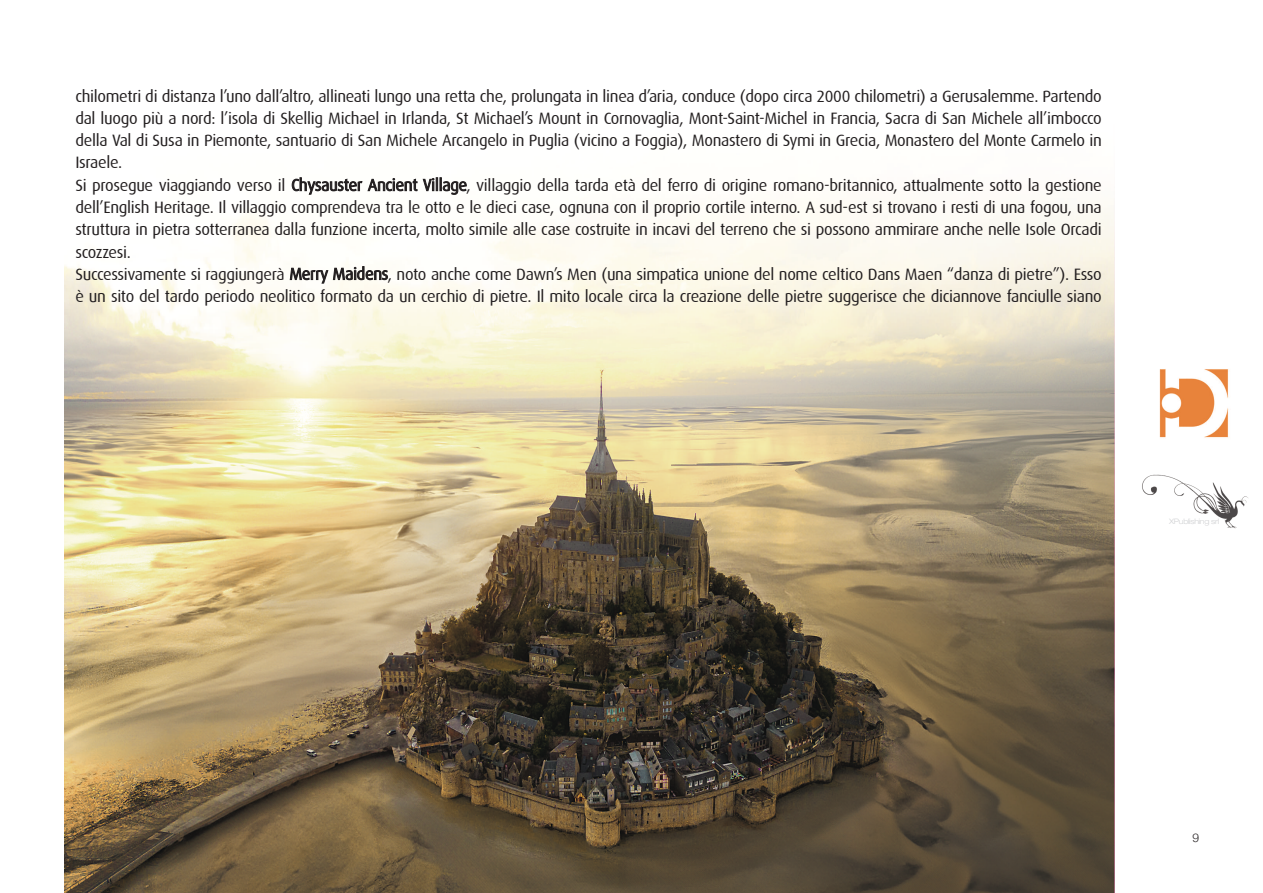
<style>
.page{position:relative;width:1263px;height:893px;background:#fff}
.page>*{position:absolute;margin:0;border:0;box-sizing:border-box;transform-origin:0 0}
.t1{font:16.5px/22.2px "Dax";letter-spacing:-.02em;color:#231f20}
.t2{font:12px "font 000000002 b 7 cb 6 d 8";color:#231f20}
.t3{font:300 expanded 7.5px "Helvetica Neue";letter-spacing:-.035em;color:#d1d2d4}
</style>
<div class="page">
<img style="left:1159px;top:369px;width:70px;height:69px">
<img style="left:1142px;top:474px;width:106px;height:55px">
<img style="left:64px;top:203px;width:1050px;height:690px">
<p class="t1" style="left:75px;top:85px;width:1028px">chilometri di distanza l’uno dall’altro, allineati lungo una retta che, prolungata in linea d’aria, conduce (dopo circa 2000 chilometri) a Gerusalemme. Partendo dal luogo più a nord: l’isola di Skellig Michael in Irlanda, St Michael’s Mount in Cornovaglia, Mont-Saint-Michel in Francia, Sacra di San Michele all’imbocco della Val di Susa in Piemonte, santuario di San Michele Arcangelo in Puglia (vicino a Foggia), Monastero di Symi in Grecia, Monastero del Monte Carmelo in Israele.<br>Si prosegue viaggiando verso il Chysauster Ancient Village, villaggio della tarda età del ferro di origine romano-britannico, attualmente sotto la gestione dell’English Heritage. Il villaggio comprendeva tra le otto e le dieci case, ognuna con il proprio cortile interno. A sud-est si trovano i resti di una fogou, una struttura in pietra sotterranea dalla funzione incerta, molto simile alle case costruite in incavi del terreno che si possono ammirare anche nelle Isole Orcadi scozzesi.<br>Successivamente si raggiungerà Merry Maidens, noto anche come Dawn’s Men (una simpatica unione del nome celtico Dans Maen “danza di pietre”). Esso è un sito del tardo periodo neolitico formato da un cerchio di pietre. Il mito locale circa la creazione delle pietre suggerisce che diciannove fanciulle siano</p>
<p class="t3" style="left:1169px;top:517px;width:51px">XPublishing srl</p>
<p class="t2" style="left:1192px;top:831px;width:8px">9</p>
</div>
